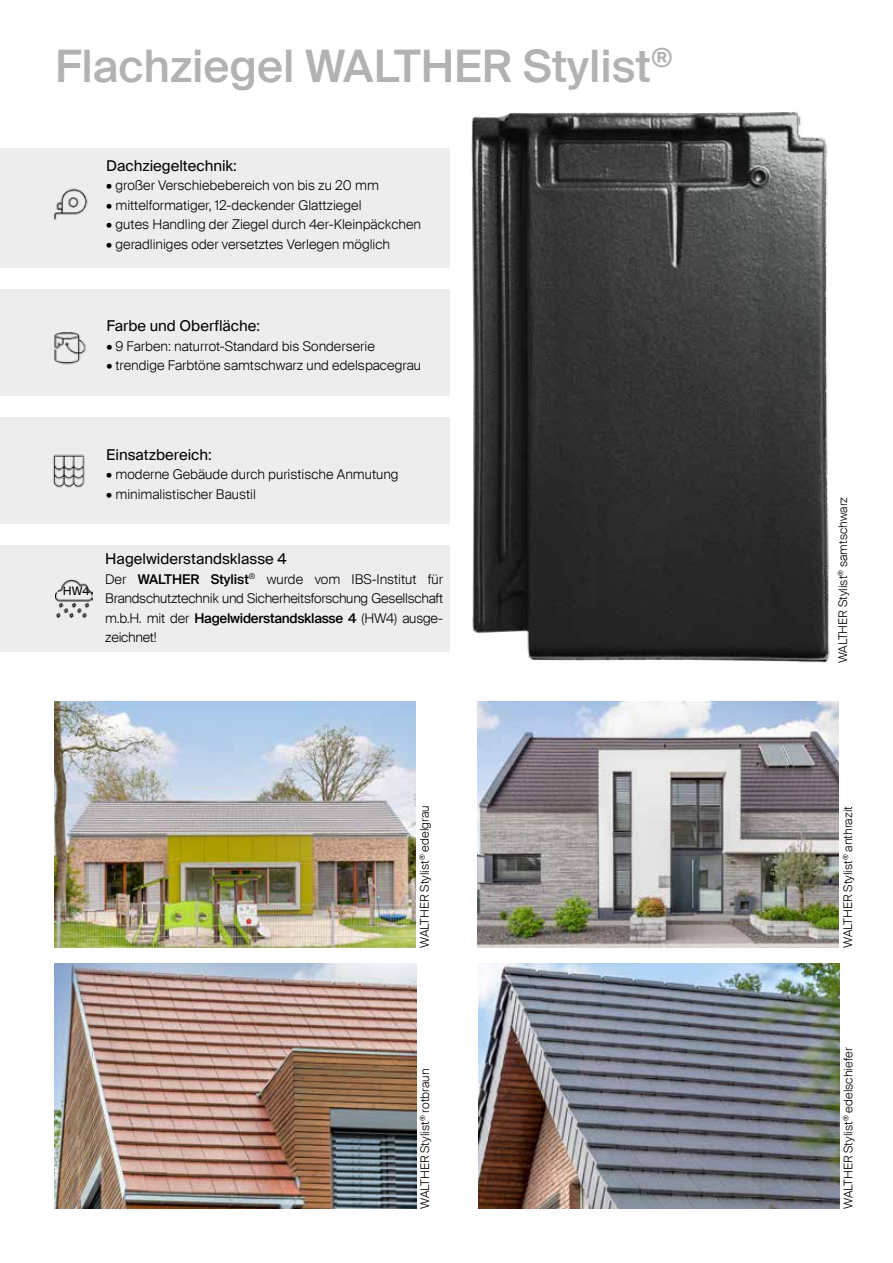
<style>
.page{position:relative;width:893px;height:1263px;background:#fff}
.page>*{position:absolute;margin:0;border:0;box-sizing:border-box;transform-origin:0 0}
.t1{font:500 45px "Suisse Intl";color:#b2b2b2}
.t2{font:15px "Suisse Intl";color:#000}
.t3{font:300 13.5px/19.5px "Suisse Intl";color:#000;text-align:justify}
.t4{font:300 12px "Suisse Intl";color:#000}
.t5{font:11.7px "Suisse Intl";color:#000}
.s1{font-weight:400}
.s2{font-weight:500}
</style>
<div class="page">
<img style="left:54px;top:702px;width:361px;height:246px">
<img style="left:477px;top:726px;width:362px;height:222px">
<img style="left:55px;top:963px;width:361px;height:246px">
<img style="left:478px;top:963px;width:362px;height:246px">
<div style="left:0;top:149px;width:450px;height:119px;background:#ededed"></div>
<div style="left:0;top:289px;width:450px;height:107px;background:#ededed"></div>
<div style="left:0;top:417px;width:450px;height:107px;background:#ededed"></div>
<img style="left:54px;top:188px;width:34px;height:32px">
<img style="left:54px;top:332px;width:32px;height:33px">
<img style="left:52px;top:454px;width:33px;height:34px">
<img style="left:471px;top:111px;width:368px;height:615px">
<div style="left:0;top:545px;width:450px;height:106px;background:#ededed"></div>
<img style="left:55px;top:579px;width:38px;height:38px">
<h1 class="t1" style="left:55px;top:48px;width:619px">Flachziegel WALTHER Stylist<sup>®</sup></h1>
<p class="t2" style="left:106px;top:158px;width:132px">Dachziegeltechnik:</p>
<p class="t3" style="left:106px;top:177px;width:274px"><span class="s1">•</span> großer Verschiebebereich von bis zu 20 mm</p>
<p class="t3" style="left:106px;top:196px;width:257px"><span class="s1">•</span> mittelformatiger, 12-deckender Glattziegel</p>
<p class="t3" style="left:106px;top:216px;width:316px"><span class="s1">•</span> gutes Handling der Ziegel durch 4er-Kleinpäckchen</p>
<p class="t3" style="left:106px;top:235px;width:285px"><span class="s1">•</span> geradliniges oder versetztes Verlegen möglich</p>
<p class="t2" style="left:106px;top:317px;width:155px">Farbe und Oberfläche:</p>
<p class="t3" style="left:106px;top:337px;width:270px"><span class="s1">•</span> 9 Farben: naturrot-Standard bis Sonderserie</p>
<p class="t3" style="left:106px;top:357px;width:316px"><span class="s1">•</span> trendige Farbtöne samtschwarz und edelspacegrau</p>
<p class="t2" style="left:106px;top:446px;width:107px">Einsatzbereich:</p>
<p class="t3" style="left:106px;top:466px;width:294px"><span class="s1">•</span> moderne Gebäude durch puristische Anmutung</p>
<p class="t3" style="left:106px;top:485px;width:151px"><span class="s1">•</span> minimalistischer Baustil</p>
<p class="t5" style="left:63px;top:584px;width:29px">HW4</p>
<p class="t2" style="left:105px;top:551px;width:183px">Hagelwiderstandsklasse 4</p>
<p class="t3" style="left:105px;top:570px;width:339px">Der <span class="s2">WALTHER Stylist</span><sup>®</sup> wurde vom IBS-Institut für Brandschutztechnik und Sicherheitsforschung Gesellschaft m.b.H. mit der <span class="s2">Hagelwiderstandsklasse 4</span> (HW4) ausge&shy;zeichnet!</p>
<p class="t4" style="left:838px;top:663px;width:168px;rotate:-90deg">WALTHER Stylist<sup>®</sup> samtschwarz</p>
<p class="t4" style="left:420px;top:948px;width:144px;rotate:-90deg">WALTHER Stylist<sup>®</sup> edelgrau</p>
<p class="t4" style="left:843px;top:948px;width:143px;rotate:-90deg">WALTHER Stylist<sup>®</sup> anthrazit</p>
<p class="t4" style="left:420px;top:1209px;width:142px;rotate:-90deg">WALTHER Stylist<sup>®</sup> rotbraun</p>
<p class="t4" style="left:844px;top:1209px;width:163px;rotate:-90deg">WALTHER Stylist<sup>®</sup> edelschiefer</p>
</div>
